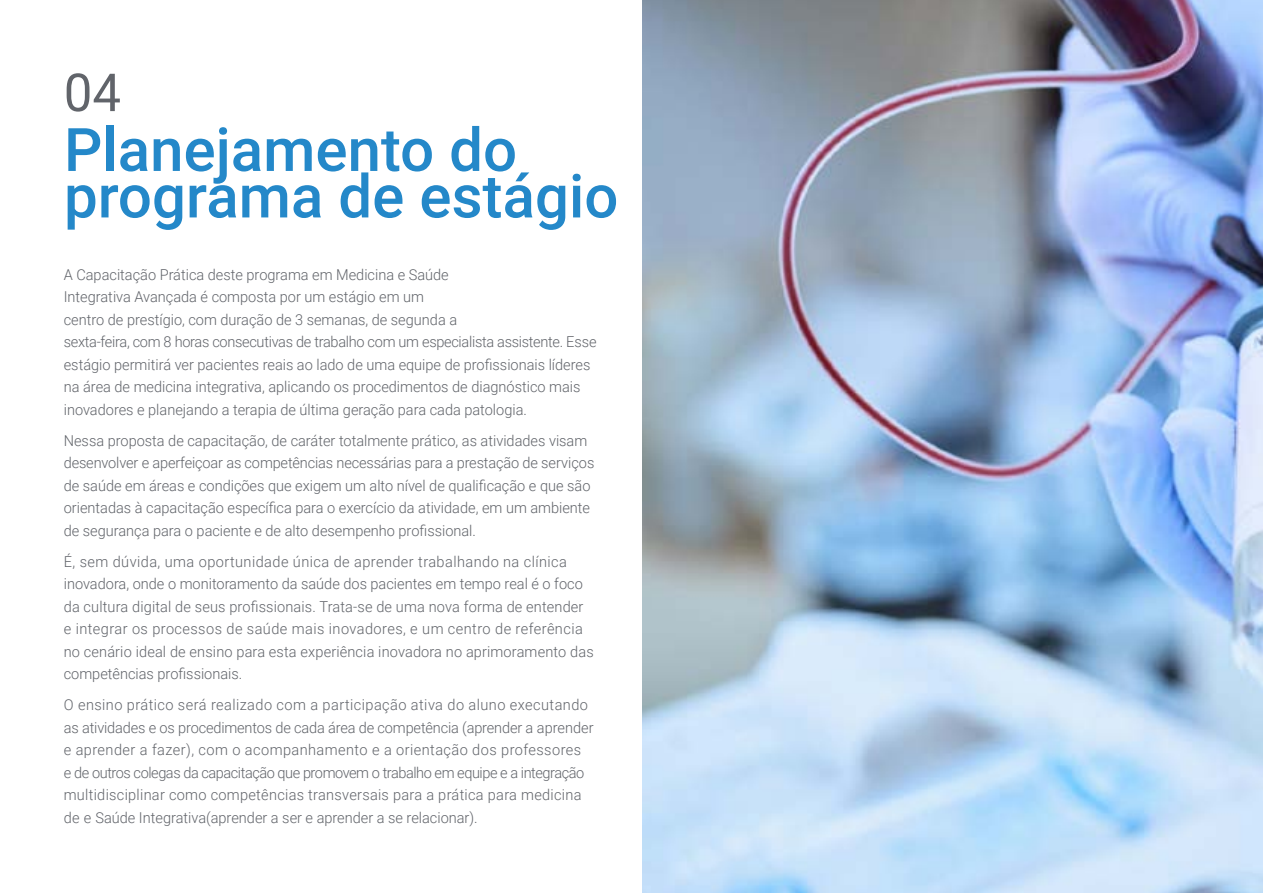
<style>
.page{position:relative;width:1263px;height:893px;background:#fff}
.page>*{position:absolute;margin:0;border:0;box-sizing:border-box;transform-origin:0 0}
.t1{font:500 60px/46.5px "Roboto";color:#2488c9}
.t2{font:52.5px "Roboto";color:#61646a}
.t3{font:300 15px/22.5px "Roboto";color:#61646a}
</style>
<div class="page">
<img style="left:642px;top:0;width:621px;height:893px">
<h2 class="t2" style="left:64px;top:56px;width:59px">04</h2>
<h1 class="t1" style="left:64px;top:124px;width:556px">Planejamento do programa de estágio</h1>
<p class="t3" style="left:64px;top:262px;width:534px">A Capacitação Prática deste programa em Medicina e Saúde<br>Integrativa Avançada é composta por um estágio em um<br>centro de prestígio, com duração de 3 semanas, de segunda a<br>sexta-feira, com 8 horas consecutivas de trabalho com um especialista assistente. Esse estágio permitirá ver pacientes reais ao lado de uma equipe de profissionais líderes na área de medicina integrativa, aplicando os procedimentos de diagnóstico mais inovadores e planejando a terapia de última geração para cada patologia.</p>
<p class="t3" style="left:64px;top:428px;width:532px">Nessa proposta de capacitação, de caráter totalmente prático, as atividades visam desenvolver e aperfeiçoar as competências necessárias para a prestação de serviços de saúde em áreas e condições que exigem um alto nível de qualificação e que são orientadas à capacitação específica para o exercício da atividade, em um ambiente de segurança para o paciente e de alto desempenho profissional.</p>
<p class="t3" style="left:64px;top:549px;width:531px">É, sem dúvida, uma oportunidade única de aprender trabalhando na clínica inovadora, onde o monitoramento da saúde dos pacientes em tempo real é o foco da cultura digital de seus profissionais. Trata-se de uma nova forma de entender e integrar os processos de saúde mais inovadores, e um centro de referência no cenário ideal de ensino para esta experiência inovadora no aprimoramento das competências profissionais.</p>
<p class="t3" style="left:64px;top:693px;width:531px">O ensino prático será realizado com a participação ativa do aluno executando as atividades e os procedimentos de cada área de competência (aprender a aprender e aprender a fazer), com o acompanhamento e a orientação dos professores<br>e de outros colegas da capacitação que promovem o trabalho em equipe e a integração multidisciplinar como competências transversais para a prática para medicina de e Saúde Integrativa(aprender a ser e aprender a se relacionar).</p>
</div>
